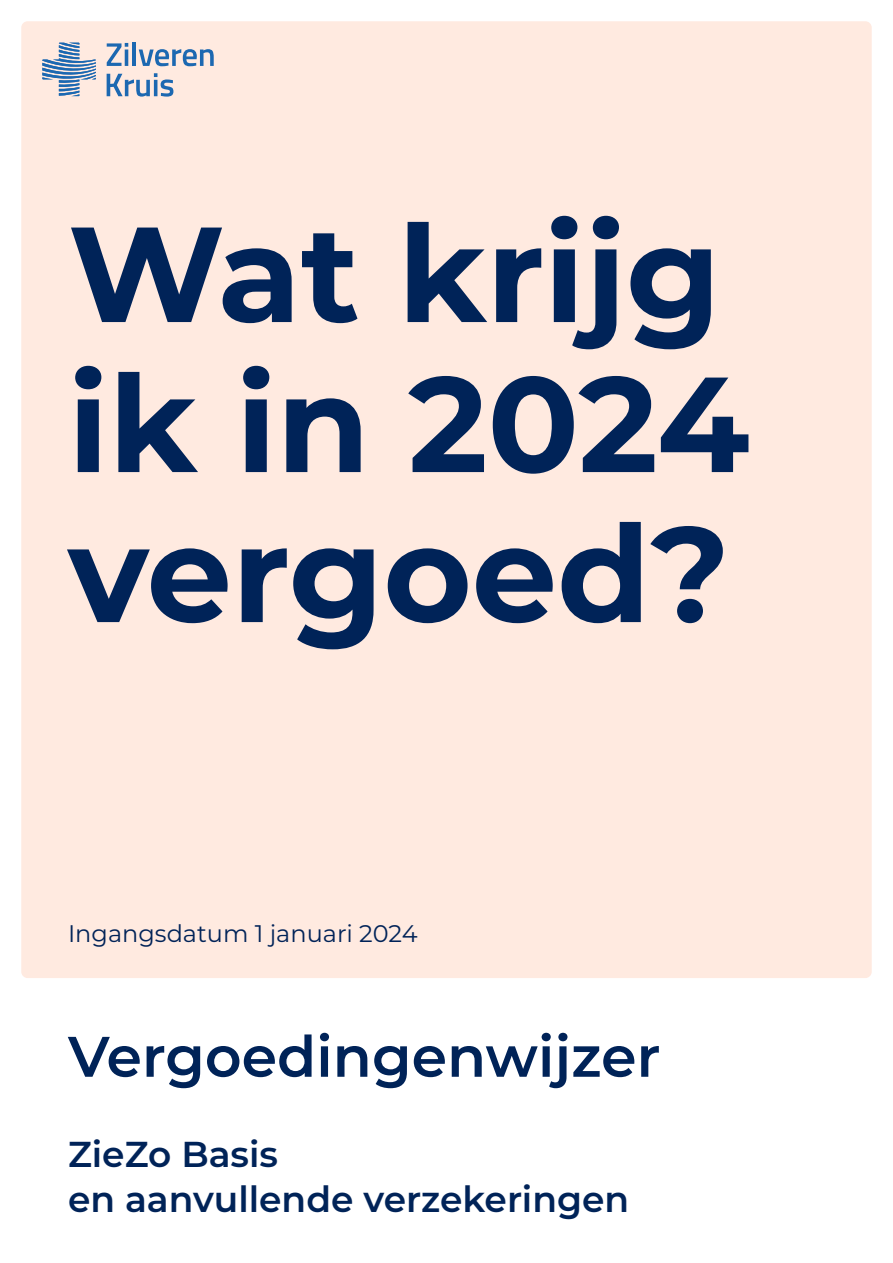
<style>
.page{position:relative;width:893px;height:1263px;background:#fff}
.page>*{position:absolute;margin:0;border:0;box-sizing:border-box;transform-origin:0 0}
.Hoofdkop{font:700 135px/150px "Montserrat";color:#002358}
.Vergoedingenwijzer{font:600 57px "Montserrat";color:#002358}
.Gecontracteerde_zorg{font:600 36px "Montserrat";color:#002358}
.Ingangsdatum{font:24px "Montserrat";color:#002358}
</style>
<div class="page">
<div style="left:21px;top:21px;width:851px;height:957px;background:#ffeae0;border-radius:6px"></div>
<svg style="left:107px;top:43px;width:21px;height:23px"></svg>
<hr style="left:132px;top:43px;width:4px;height:23px;background:#1c68b1">
<svg style="left:139px;top:49px;width:75px;height:17px"></svg>
<svg style="left:107px;top:73px;width:66px;height:24px"></svg>
<svg style="left:42px;top:43px;width:54px;height:53px"></svg>
<p class="Hoofdkop" style="left:68px;top:192px;width:683px">Wat krijg ik in 2024 vergoed?</p>
<p class="Ingangsdatum" style="left:68px;top:917px;width:351px">Ingangsdatum 1 januari 2024</p>
<h1 class="Vergoedingenwijzer" style="left:68px;top:1016px;width:594px">Vergoedingenwijzer</h1>
<h2 class="Gecontracteerde_zorg" style="left:68px;top:1128px;width:212px">ZieZo Basis</h2>
<h2 class="Gecontracteerde_zorg" style="left:68px;top:1173px;width:563px">en aanvullende verzekeringen</h2>
</div>
